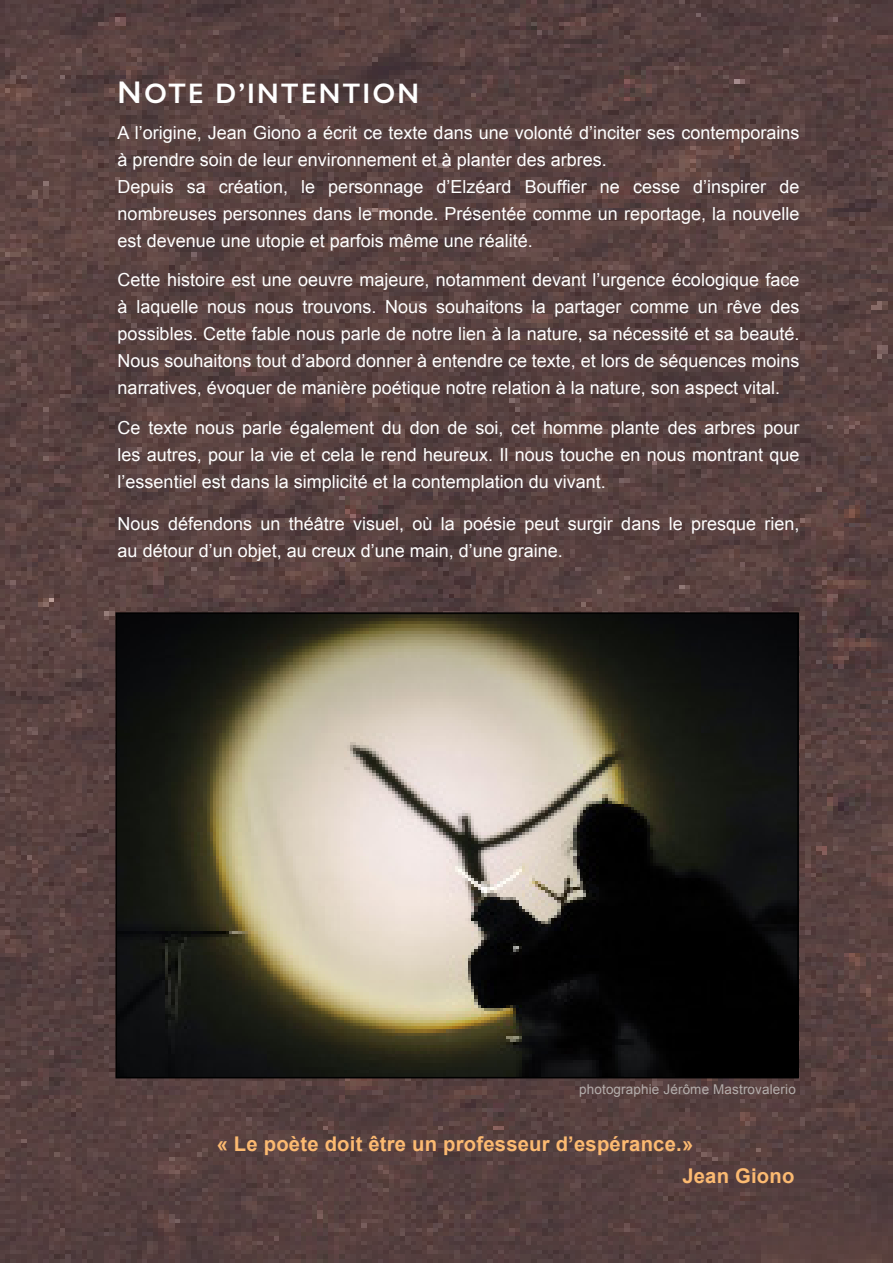
<style>
.page{position:relative;width:893px;height:1263px;background:#fff}
.page>*{position:absolute;margin:0;border:0;box-sizing:border-box;transform-origin:0 0}
.t1{font:600 28.35px "Gill Sans";letter-spacing:.08em;color:#fff;scale:.95 1}
.t2{font:700 20.25px/31.5px "Arial";letter-spacing:.01em;color:#fcba71}
.t3{font:18px/27px "Arial";color:#fff}
.t4{font:13.5px "Arial";letter-spacing:.01em;color:#b3adab}
.s1{font-size:31.5px}
</style>
<div class="page">
<img style="left:0;top:0;width:893px;height:1263px">
<img style="left:118px;top:615px;width:678px;height:460px">
<div style="left:115px;top:612px;width:684px;height:466px;border:2px solid #000"></div>
<h1 class="t1" style="left:118px;top:78px;width:319px"><span class="s1">N</span>OTE D’INTENTION</h1>
<p class="t3" style="left:118px;top:120px;width:683px">A l’origine, Jean Giono a écrit ce texte dans une volonté d’inciter ses contemporains à prendre soin de leur environnement et à planter des arbres.<br>Depuis sa création, le personnage d’Elzéard Bouffier ne cesse d’inspirer de nombreuses personnes dans le monde. Présentée comme un reportage, la nouvelle est devenue une utopie et parfois même une réalité.</p>
<p class="t3" style="left:118px;top:267px;width:683px;text-align:justify">Cette histoire est une oeuvre majeure, notamment devant l’urgence écologique face à laquelle nous nous trouvons. Nous souhaitons la partager comme un rêve des possibles. Cette fable nous parle de notre lien à la nature, sa nécessité et sa beauté.<br>Nous souhaitons tout d’abord donner à entendre ce texte, et lors de séquences moins narratives, évoquer de manière poétique notre relation à la nature, son aspect vital.</p>
<p class="t3" style="left:118px;top:414px;width:683px;text-align:justify">Ce texte nous parle également du don de soi, cet homme plante des arbres pour les autres, pour la vie et cela le rend heureux. Il nous touche en nous montrant que l’essentiel est dans la simplicité et la contemplation du vivant.</p>
<p class="t3" style="left:118px;top:510px;width:683px">Nous défendons un théâtre visuel, où la poésie peut surgir dans le presque rien, au détour d’un objet, au creux d’une main, d’une graine.</p>
<p class="t4" style="left:579px;top:1085px;width:218px">photographie Jérôme Mastrovalerio</p>
<p class="t2" style="left:682px;top:1129px;width:114px;text-indent:-466px">« Le poète doit être un professeur d’espérance.»<br>Jean Giono</p>
</div>
